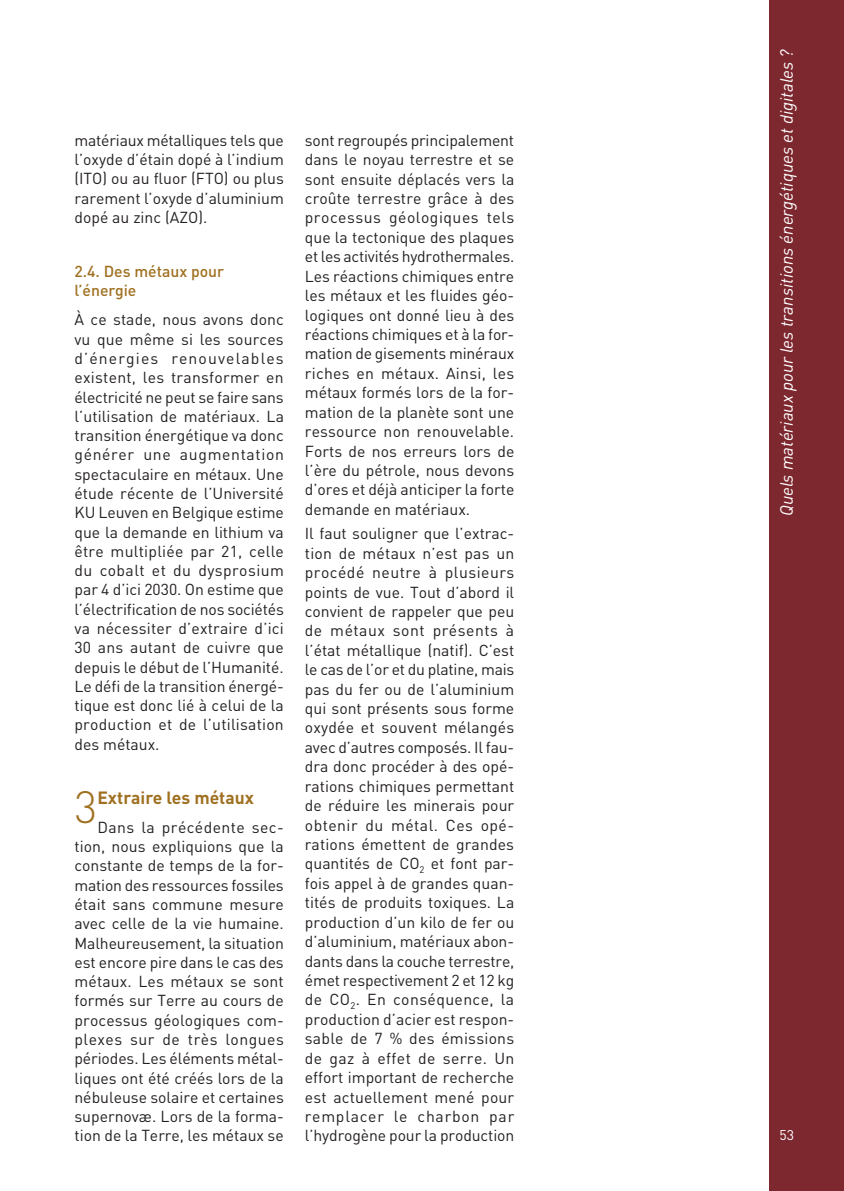
<style>
.page{position:relative;width:844px;height:1191px;background:#fff}
.page>*{position:absolute;margin:0;border:0;box-sizing:border-box;transform-origin:0 0}
.Intertitre_1{font:300 44.45px "DINOT";color:#9f7020}
.t1{font:italic 17.5px "DINOT";color:#fff}
.Intertitre_1-2{font:700 17.5px "DINOT";color:#9f7020}
.Texte_courant{font:15.75px/19.4px "DINOT";color:#231f20;text-align:justify}
.Intertitre_2{font:500 15.75px/19.2px "DINOT";color:#9f7020}
.t2{font:14px "DINOT";color:#fff}
</style>
<div class="page">
<div style="left:769px;top:0;width:74px;height:1191px;background:#7d272f"></div>
<p class="Texte_courant" style="left:74px;top:130px;width:211px">matériaux métalliques tels que l’oxyde d’étain dopé à l’indium (ITO) ou au fluor (FTO) ou plus rarement l’oxyde d’aluminium dopé au zinc (AZO).</p>
<p class="Intertitre_2" style="left:74px;top:261px;width:151px">2.4. Des métaux pour l’énergie</p>
<p class="Texte_courant" style="left:74px;top:310px;width:211px">À ce stade, nous avons donc vu que même si les sources d’énergies renouvelables existent, les transformer en électricité ne peut se faire sans l’utilisation de matériaux. La transition énergétique va donc générer une augmentation spectaculaire en métaux. Une étude récente de l’Université KU Leuven en Belgique estime que la demande en lithium va être multipliée par 21, celle du cobalt et du dysprosium par 4 d’ici 2030. On estime que l’électrification de nos sociétés va nécessiter d’extraire d’ici 30 ans autant de cuivre que depuis le début de l’Humanité.<br>Le défi de la transition énergé&shy;tique est donc lié à celui de la production et de l’utilisation des métaux.</p>
<p class="Intertitre_1" style="left:74px;top:779px;width:24px">3</p>
<p class="Intertitre_1-2" style="left:97px;top:786px;width:158px">Extraire les métaux</p>
<p class="Texte_courant" style="left:74px;top:817px;width:211px;text-indent:23px">Dans la précédente sec&shy;tion, nous expliquions que la constante de temps de la for&shy;mation des ressources fossiles était sans commune mesure avec celle de la vie humaine.<br>Malheureusement, la situation est encore pire dans le cas des métaux. Les métaux se sont formés sur Terre au cours de processus géologiques com&shy;plexes sur de très longues périodes. Les éléments métal&shy;liques ont été créés lors de la nébuleuse solaire et certaines supernovæ. Lors de la forma&shy;tion de la Terre, les métaux se</p>
<p class="Texte_courant" style="left:305px;top:130px;width:211px">sont regroupés principalement dans le noyau terrestre et se sont ensuite déplacés vers la croûte terrestre grâce à des processus géologiques tels que la tectonique des plaques et les activités hydrothermales.<br>Les réactions chimiques entre les métaux et les fluides géo&shy;logiques ont donné lieu à des réactions chimiques et à la for&shy;mation de gisements minéraux riches en métaux. Ainsi, les métaux formés lors de la for&shy;mation de la planète sont une ressource non renouvelable.<br>Forts de nos erreurs lors de l’ère du pétrole, nous devons d’ores et déjà anticiper la forte demande en matériaux.</p>
<p class="Texte_courant" style="left:305px;top:523px;width:211px">Il faut souligner que l’extrac&shy;tion de métaux n’est pas un procédé neutre à plusieurs points de vue. Tout d’abord il convient de rappeler que peu de métaux sont présents à l’état métallique (natif). C’est le cas de l’or et du platine, mais pas du fer ou de l’aluminium qui sont présents sous forme oxydée et souvent mélangés avec d’autres composés. Il fau&shy;dra donc procéder à des opé&shy;rations chimiques permettant de réduire les minerais pour obtenir du métal. Ces opé&shy;rations émettent de grandes quantités de CO<sub>2</sub> et font par&shy;fois appel à de grandes quan&shy;tités de produits toxiques. La production d’un kilo de fer ou d’aluminium, matériaux abon&shy;dants dans la couche terrestre, émet respectivement 2 et 12 kg de CO<sub>2</sub>. En conséquence, la production d’acier est respon&shy;sable de 7 % des émissions de gaz à effet de serre. Un effort important de recherche est actuellement mené pour remplacer le charbon par l’hydrogène pour la production</p>
<p class="t1" style="left:775px;top:516px;width:468px;rotate:-90deg">Quels matériaux pour les transitions énergétiques et digitales ?</p>
<p class="t2" style="left:779px;top:1125px;width:16px">53</p>
</div>
